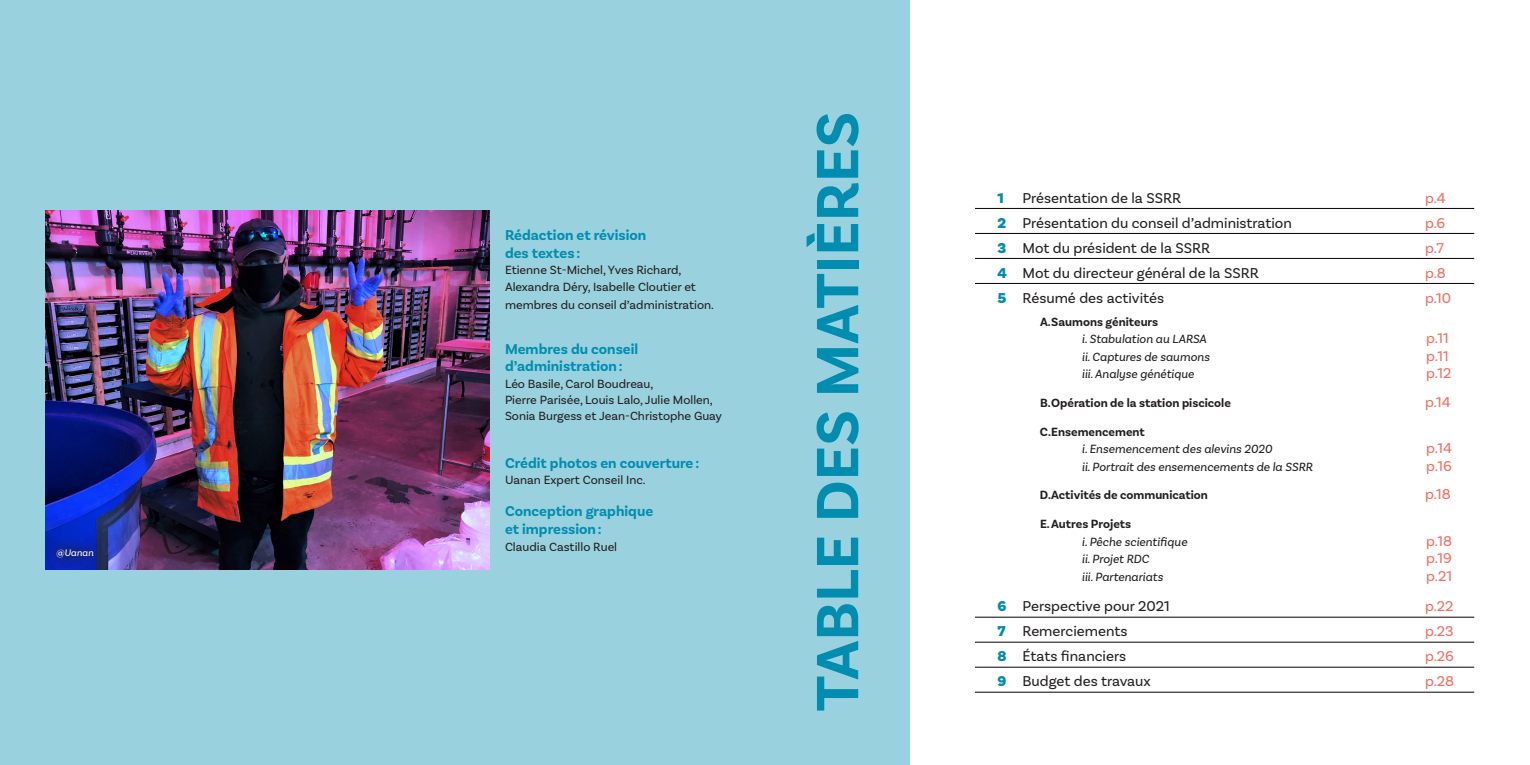
<style>
.page{position:relative;width:1530px;height:765px;background:#fff}
.page>*{position:absolute;margin:0;border:0;box-sizing:border-box;transform-origin:0 0}
.t1{font:700 62.5px "Basic Sans";color:#008db0}
.t2{font:15px "Basic Sans";color:#231f20}
.sous-titre{font:700 15px/17.5px "Basic Sans";color:#008db0}
.t3{font:15px "Basic Sans";color:#f26f5f}
.Texte_courant{font:12.5px/17.5px "Basic Sans";color:#231f20}
.t4{font:italic 12.5px "Basic Sans";color:#231f20}
.t5{font:700 12.5px "Basic Sans";color:#231f20}
.Texte_courant-2{font:italic 10px "Basic Sans";color:#fff}
.s1{font-weight:900;color:#008db0}
</style>
<div class="page">
<div style="left:0;top:0;width:910px;height:765px;background:#9ad1df"></div>
<img style="left:45px;top:210px;width:445px;height:360px">
<hr style="left:975px;top:208px;width:499px;height:1px;background:#000">
<hr style="left:975px;top:233px;width:499px;height:1px;background:#000">
<hr style="left:975px;top:258px;width:499px;height:1px;background:#000">
<hr style="left:975px;top:283px;width:499px;height:1px;background:#000">
<hr style="left:975px;top:617px;width:499px;height:1px;background:#000">
<hr style="left:975px;top:642px;width:499px;height:1px;background:#000">
<hr style="left:975px;top:667px;width:499px;height:1px;background:#000">
<hr style="left:975px;top:692px;width:499px;height:1px;background:#000">
<div style="left:45px;top:538px;width:60px;height:31px;background:#231f20;opacity:.75"></div>
<p class="Texte_courant-2" style="left:56px;top:547px;width:39px">@Uanan</p>
<p class="sous-titre" style="left:505px;top:226px;width:143px">Rédaction et révision des textes:</p>
<p class="Texte_courant" style="left:505px;top:261px;width:178px">Etienne St-Michel, Yves Richard,</p>
<p class="Texte_courant" style="left:505px;top:278px;width:210px">Alexandra Déry, Isabelle Cloutier et membres du conseil d’administration.</p>
<p class="sous-titre" style="left:505px;top:340px;width:135px">Membres du conseil d’administration:</p>
<p class="Texte_courant" style="left:505px;top:374px;width:150px">Léo Basile, Carol Boudreau,</p>
<p class="Texte_courant" style="left:505px;top:391px;width:219px;line-height:16.2px">Pierre Parisée, Louis Lalo, Julie Mollen,<br>Sonia Burgess et Jean-Christophe Guay</p>
<p class="sous-titre" style="left:505px;top:454px;width:196px">Crédit photos en couverture:</p>
<p class="Texte_courant" style="left:505px;top:471px;width:142px">Uanan Expert Conseil Inc.</p>
<p class="sous-titre" style="left:505px;top:503px;width:150px">Conception graphique et impression:</p>
<p class="Texte_courant" style="left:505px;top:538px;width:114px">Claudia Castillo Ruel</p>
<p class="t1" style="left:800px;top:711px;width:601px;rotate:-90deg">TABLE DES MATIÈRES</p>
<p class="t2" style="left:998px;top:189px;width:185px"><span class="s1">1</span> Présentation de la SSRR</p>
<p class="t3" style="left:1425px;top:189px;width:22px">p.4</p>
<p class="t2" style="left:998px;top:214px;width:296px"><span class="s1">2</span> Présentation du conseil d’administration</p>
<p class="t3" style="left:1425px;top:214px;width:22px">p.6</p>
<p class="t2" style="left:998px;top:239px;width:214px"><span class="s1">3</span> Mot du président de la SSRR</p>
<p class="t3" style="left:1425px;top:239px;width:20px">p.7</p>
<p class="t2" style="left:998px;top:264px;width:263px"><span class="s1">4</span> Mot du directeur général de la SSRR</p>
<p class="t3" style="left:1425px;top:264px;width:22px">p.8</p>
<p class="t2" style="left:998px;top:289px;width:168px"><span class="s1">5</span> Résumé des activités</p>
<p class="t3" style="left:1425px;top:289px;width:28px">p.10</p>
<p class="t5" style="left:1040px;top:314px;width:120px">A.Saumons géniteurs</p>
<p class="t4" style="left:1082px;top:331px;width:126px">i. Stabulation au LARSA</p>
<p class="t3" style="left:1426px;top:329px;width:24px">p.11</p>
<p class="t4" style="left:1082px;top:349px;width:129px">ii. Captures de saumons</p>
<p class="t3" style="left:1426px;top:347px;width:24px">p.11</p>
<p class="t4" style="left:1082px;top:366px;width:114px">iii. Analyse génétique</p>
<p class="t3" style="left:1426px;top:364px;width:27px">p.12</p>
<p class="t5" style="left:1040px;top:395px;width:192px">B.Opération de la station piscicole</p>
<p class="t3" style="left:1425px;top:393px;width:27px">p.14</p>
<p class="t5" style="left:1040px;top:424px;width:106px">C.Ensemencement</p>
<p class="t4" style="left:1082px;top:441px;width:192px">i. Ensemencement des alevins 2020</p>
<p class="t3" style="left:1426px;top:439px;width:27px">p.14</p>
<p class="t4" style="left:1082px;top:459px;width:232px">ii. Portrait des ensemencements de la SSRR</p>
<p class="t3" style="left:1426px;top:457px;width:27px">p.16</p>
<p class="t5" style="left:1040px;top:488px;width:169px">D.Activités de communication</p>
<p class="t3" style="left:1425px;top:485px;width:27px">p.18</p>
<p class="t5" style="left:1040px;top:516px;width:93px">E.Autres Projets</p>
<p class="t4" style="left:1082px;top:534px;width:107px">i. Pêche scientifique</p>
<p class="t3" style="left:1426px;top:532px;width:27px">p.18</p>
<p class="t4" style="left:1082px;top:551px;width:69px">ii. Projet RDC</p>
<p class="t3" style="left:1426px;top:549px;width:27px">p.19</p>
<p class="t4" style="left:1082px;top:569px;width:83px">iii. Partenariats</p>
<p class="t3" style="left:1426px;top:567px;width:27px">p.21</p>
<p class="t2" style="left:998px;top:597px;width:174px"><span class="s1">6</span> Perspective pour 2021</p>
<p class="t3" style="left:1425px;top:597px;width:30px">p.22</p>
<p class="t2" style="left:997px;top:622px;width:131px"><span class="s1">7</span> Remerciements</p>
<p class="t3" style="left:1425px;top:622px;width:30px">p.23</p>
<p class="t2" style="left:997px;top:647px;width:130px"><span class="s1">8</span> États financiers</p>
<p class="t3" style="left:1425px;top:647px;width:31px">p.26</p>
<p class="t2" style="left:998px;top:672px;width:155px"><span class="s1">9</span> Budget des travaux</p>
<p class="t3" style="left:1425px;top:672px;width:31px">p.28</p>
</div>
